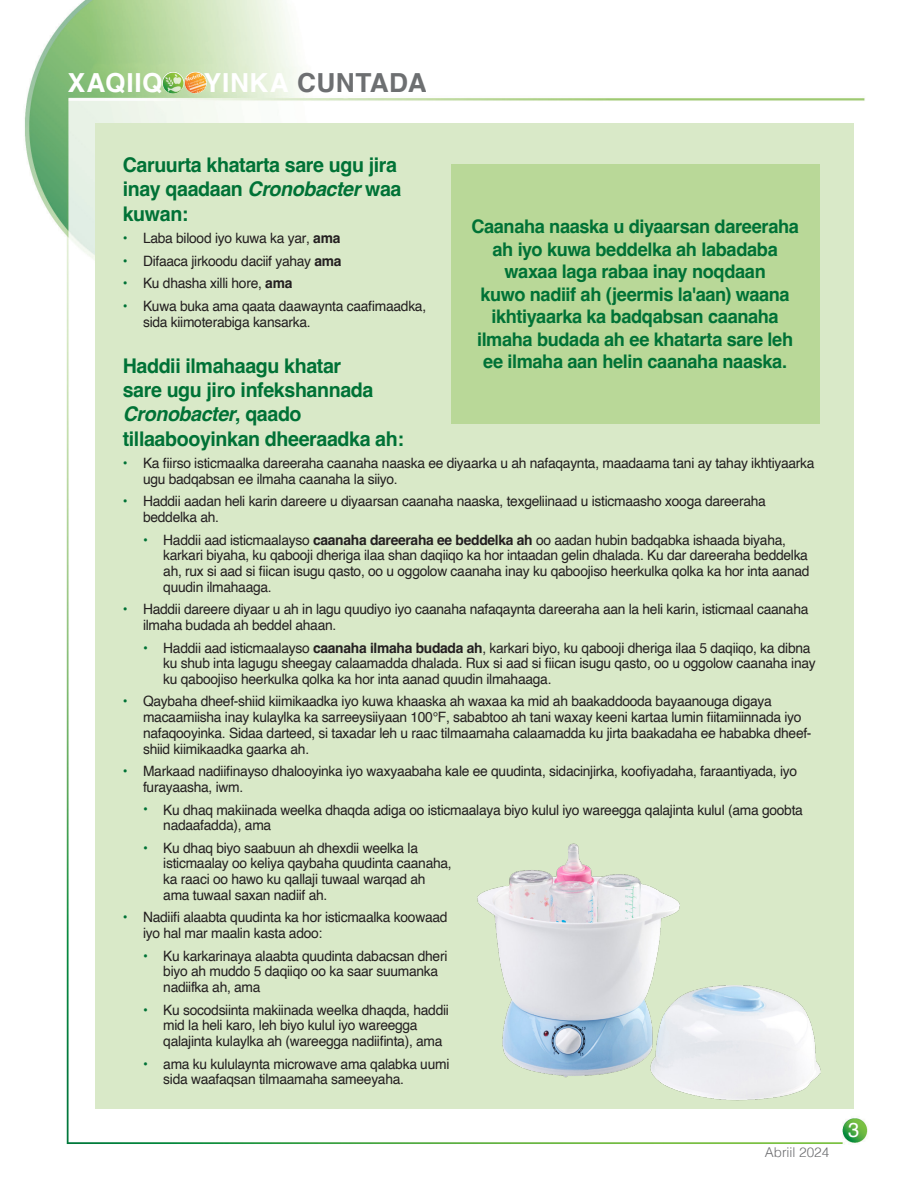
<style>
.page{position:relative;width:918px;height:1188px;background:#fff}
.page>*{position:absolute;margin:0;border:0;box-sizing:border-box;transform-origin:0 0}
.t1{font:700 26.25px "Helvetica";letter-spacing:.02em;color:#fff}
.t2{font:700 20.25px/24.3px "Helvetica";letter-spacing:-.02em;color:#007236}
.t3{font:20.25px "Helvetica";color:#fff}
.t4{font:700 18.75px/22.5px "Helvetica";letter-spacing:-.02em;color:#007236;text-align:center}
.t5{font:14.25px/15.8px "Helvetica";letter-spacing:-.02em;color:#231f20}
.t6{font:300 13.5px "Helvetica";color:#6c6d70}
.s1{color:#6d6f71}
.s2{font-style:italic}
.s3{font-weight:700;color:#007236}
.s4{font-weight:700}
</style>
<div class="page">
<img style="left:24px;top:0;width:844px;height:1144px">
<img style="left:162px;top:72px;width:22px;height:21px;border-radius:11px">
<img style="left:184px;top:72px;width:23px;height:21px;border-radius:11px">
<div style="left:96px;top:123px;width:758px;height:986px;background:#d9e9c8"></div>
<div style="left:451px;top:164px;width:369px;height:259px;background:#b9d898"></div>
<img style="left:477px;top:843px;width:344px;height:258px">
<h1 class="t1" style="left:68px;top:67px;width:360px">XAQIIQOOYINKA <span class="s1">CUNTADA</span></h1>
<h3 class="t2" style="left:123px;top:155px;width:280px">Caruurta khatarta sare ugu jira inay qaadaan <span class="s2">Cronobacter</span> waa kuwan:</h3>
<p class="t5" style="left:123px;top:231px;width:219px"><span class="s3">•</span> Laba bilood iyo kuwa ka yar, <span class="s4">ama</span></p>
<p class="t5" style="left:123px;top:253px;width:220px"><span class="s3">•</span> Difaaca jirkoodu daciif yahay <span class="s4">ama</span></p>
<p class="t5" style="left:123px;top:276px;width:171px"><span class="s3">•</span> Ku dhasha xilli hore, <span class="s4">ama</span></p>
<p class="t5" style="left:143px;top:298px;width:285px;line-height:16.5px;text-indent:-20px"><span class="s3">•</span> Kuwa buka ama qaata daawaynta caafimaadka, sida kiimoterabiga kansarka.</p>
<p class="t4" style="left:471px;top:218px;width:329px">Caanaha naaska u diyaarsan dareeraha ah iyo kuwa beddelka ah labadaba waxaa laga rabaa inay noqdaan<br>kuwo nadiif ah (jeermis la'aan) waana ikhtiyaarka ka badqabsan caanaha ilmaha budada ah ee khatarta sare leh</p>
<h3 class="t2" style="left:123px;top:356px;width:220px">Haddii ilmahaagu khatar</h3>
<p class="t4" style="left:483px;top:353px;width:305px">ee ilmaha aan helin caanaha naaska.</p>
<h3 class="t2" style="left:123px;top:380px;width:283px">sare ugu jiro infekshannada<br><span class="s2">Cronobacter</span>, qaado tillaabooyinkan dheeraadka ah:</h3>
<p class="t5" style="left:143px;top:456px;width:673px;text-indent:-20px"><span class="s3">•</span> Ka fiirso isticmaalka dareeraha caanaha naaska ee diyaarka u ah nafaqaynta, maadaama tani ay tahay ikhtiyaarka ugu badqabsan ee ilmaha caanaha la siiyo.</p>
<p class="t5" style="left:143px;top:494px;width:624px;text-indent:-20px"><span class="s3">•</span> Haddii aadan heli karin dareere u diyaarsan caanaha naaska, texgeliinaad u isticmaasho xooga dareeraha beddelka ah.</p>
<p class="t5" style="left:163px;top:532px;width:648px;text-indent:-20px"><span class="s3">•</span> Haddii aad isticmaalayso <span class="s4">caanaha dareeraha ee beddelka ah</span> oo aadan hubin badqabka ishaada biyaha, karkari biyaha, ku qabooji dheriga ilaa shan daqiiqo ka hor intaadan gelin dhalada. Ku dar dareeraha beddelka ah, rux si aad si fiican isugu qasto, oo u oggolow caanaha inay ku qaboojiso heerkulka qolka ka hor inta aanad quudin ilmahaaga.</p>
<p class="t5" style="left:143px;top:602px;width:667px;text-indent:-20px"><span class="s3">•</span> Haddii dareere diyaar u ah in lagu quudiyo iyo caanaha nafaqaynta dareeraha aan la heli karin, isticmaal caanaha ilmaha budada ah beddel ahaan.</p>
<p class="t5" style="left:163px;top:640px;width:654px;text-indent:-20px"><span class="s3">•</span> Haddii aad isticmaalayso <span class="s4">caanaha ilmaha budada ah</span>, karkari biyo, ku qabooji dheriga ilaa 5 daqiiqo, ka dibna ku shub inta lagugu sheegay calaamadda dhalada. Rux si aad si fiican isugu qasto, oo u oggolow caanaha inay ku qaboojiso heerkulka qolka ka hor inta aanad quudin ilmahaaga.</p>
<p class="t5" style="left:143px;top:694px;width:670px;text-indent:-20px"><span class="s3">•</span> Qaybaha dheef-shiid kiimikaadka iyo kuwa khaaska ah waxaa ka mid ah baakaddooda bayaanouga digaya macaamiisha inay kulaylka ka sarreeysiiyaan 100°F, sababtoo ah tani waxay keeni kartaa lumin fiitamiinnada iyo nafaqooyinka. Sidaa darteed, si taxadar leh u raac tilmaamaha calaamadda ku jirta baakadaha ee hababka dheef&shy;shiid kiimikaadka gaarka ah.</p>
<p class="t5" style="left:143px;top:764px;width:656px;text-indent:-20px"><span class="s3">•</span> Markaad nadiifinayso dhalooyinka iyo waxyaabaha kale ee quudinta, sidacinjirka, koofiyadaha, faraantiyada, iyo furayaasha, iwm.</p>
<p class="t5" style="left:163px;top:802px;width:641px;text-indent:-20px"><span class="s3">•</span> Ku dhaq makiinada weelka dhaqda adiga oo isticmaalaya biyo kulul iyo wareegga qalajinta kulul (ama goobta nadaafadda), ama</p>
<p class="t5" style="left:163px;top:840px;width:290px;text-indent:-20px"><span class="s3">•</span> Ku dhaq biyo saabuun ah dhexdii weelka la isticmaalay oo keliya qaybaha quudinta caanaha, ka raaci oo hawo ku qallaji tuwaal warqad ah ama tuwaal saxan nadiif ah.</p>
<p class="t5" style="left:143px;top:910px;width:306px;text-indent:-20px"><span class="s3">•</span> Nadiifi alaabta quudinta ka hor isticmaalka koowaad iyo hal mar maalin kasta adoo:</p>
<p class="t5" style="left:163px;top:948px;width:286px;text-indent:-20px"><span class="s3">•</span> Ku karkarinaya alaabta quudinta dabacsan dheri biyo ah muddo 5 daqiiqo oo ka saar suumanka nadiifka ah, ama</p>
<p class="t5" style="left:163px;top:1002px;width:287px;text-indent:-20px"><span class="s3">•</span> Ku socodsiinta makiinada weelka dhaqda, haddii mid la heli karo, leh biyo kulul iyo wareegga qalajinta kulaylka ah (wareegga nadiifinta), ama</p>
<p class="t5" style="left:163px;top:1056px;width:288px;text-indent:-20px"><span class="s3">•</span> ama ku kululaynta microwave ama qalabka uumi sida waafaqsan tilmaamaha sameeyaha.</p>
<p class="t6" style="left:765px;top:1141px;width:66px">Abriil 2024</p>
<h2 class="t3" style="left:848px;top:1114px;width:13px">3</h2>
</div>
